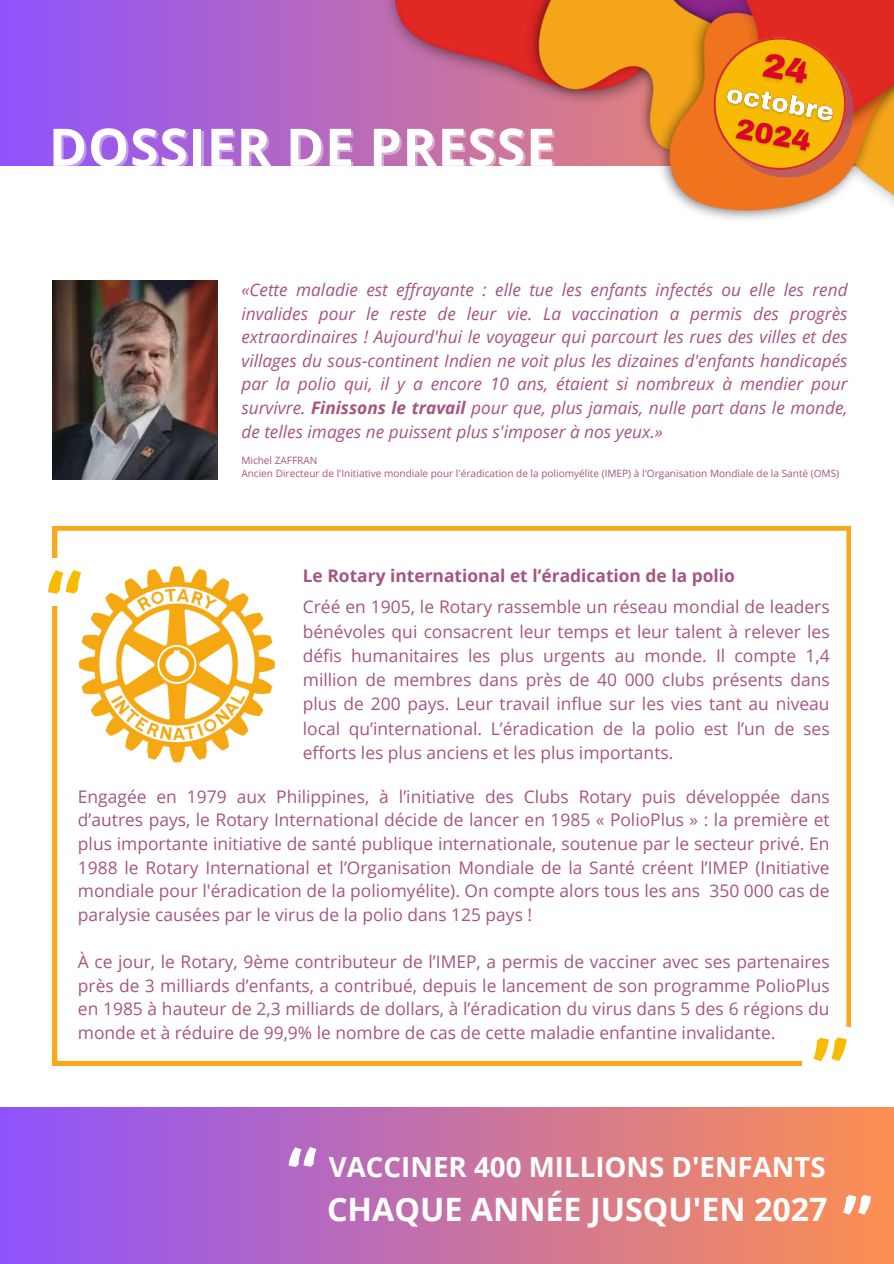
<style>
.page{position:relative;width:894px;height:1264px;background:#fff}
.page>*{position:absolute;margin:0;border:0;box-sizing:border-box;transform-origin:0 0}
.t1{font:600 71.85px "Eczar";color:#fff}
.t2{font:700 51.75px "Open Sans";letter-spacing:.015em;color:#fff}
.t3{font:700 46.35px "Open Sans";letter-spacing:.015em;color:#fff}
.t4{font:700 32.25px "Open Sans";color:#fff}
.t5{font:700 27.75px "Open Sans";color:#fff}
.t6{font:17.4px/23.7px "Open Sans";color:#a65480;text-align:justify}
.t7{font:700 17.4px "Open Sans";color:#a65480}
.t8{font:italic 17.25px/23.7px "Open Sans";color:#a65480;text-align:justify}
.t9{font:10.05px "Open Sans";color:#a65480}
.s1{font-weight:700}
</style>
<div class="page">
<svg style="left:53px;top:526px;width:797px;height:539px"></svg>
<div style="left:31px;top:558px;width:61px;height:47px;background:#fff"></div>
<div style="left:801px;top:1027px;width:61px;height:47px;background:#fff"></div>
<img style="left:78px;top:565px;width:198px;height:198px">
<div style="left:0;top:1107px;width:893px;height:156px;background:linear-gradient(to right,#8e53fc,#fc9051)"></div>
<img style="left:53px;top:281px;width:164px;height:199px">
<svg style="left:0;top:0;width:349px;height:166px;background:#a35eda"></svg>
<img style="left:349px;top:0;width:544px;height:220px">
<svg style="left:707px;top:32px;width:146px;height:145px;background:#e56a25"></svg>
<img style="left:728px;top:131px;width:90px;height:28px">
<img style="left:716px;top:76px;width:126px;height:55px">
<img style="left:753px;top:45px;width:64px;height:48px">
<svg style="left:78px;top:570px;width:3px;height:24px"></svg>
<svg style="left:288px;top:1146px;width:28px;height:21px"></svg>
<p class="t2" style="left:49px;top:110px;width:507px">DOSSIER DE PRESSE</p>
<h6 class="t3" style="left:35px;top:147px;width:455px">DOSSIER DE PRESSE</h6>
<h6 class="t8" style="left:241px;top:277px;width:607px">«Cette maladie est effrayante : elle tue les enfants infectés ou elle les rend invalides pour le reste de leur vie. La vaccination a permis des progrès extraordinaires ! Aujourd'hui le voyageur qui parcourt les rues des villes et des villages du sous-continent Indien ne voit plus les dizaines d'enfants handicapés par la polio qui, il y a encore 10 ans, étaient si nombreux à mendier pour survivre. <span class="s1">Finissons le travail</span> pour que, plus jamais, nulle part dans le monde, de telles images ne puissent plus s'imposer à nos yeux.»</h6>
<p class="t9" style="left:241px;top:453px;width:78px">Michel ZAFFRAN</p>
<p class="t9" style="left:241px;top:466px;width:599px">Ancien Directeur de l'Initiative mondiale pour l'éradication de la poliomyélite (IMEP) à l'Organisation Mondiale de la Santé (OMS)</p>
<h1 class="t7" style="left:303px;top:563px;width:433px">Le Rotary international et l’éradication de la polio</h1>
<h2 class="t6" style="left:303px;top:594px;width:528px;line-height:24.3px">Créé en 1905, le Rotary rassemble un réseau mondial de leaders bénévoles qui consacrent leur temps et leur talent à relever les défis humanitaires les plus urgents au monde. Il compte 1,4 million de membres dans près de 40 000 clubs présents dans plus de 200 pays. Leur travail influe sur les vies tant au niveau local qu’international. L’éradication de la polio est l’un de ses efforts les plus anciens et les plus importants.</h2>
<p class="t6" style="left:78px;top:784px;width:753px">Engagée en 1979 aux Philippines, à l’initiative des Clubs Rotary puis développée dans d’autres pays, le Rotary International décide de lancer en 1985 « PolioPlus » : la première et plus importante initiative de santé publique internationale, soutenue par le secteur privé. En 1988 le Rotary International et l’Organisation Mondiale de la Santé créent l’IMEP (Initiative mondiale pour l'éradication de la poliomyélite). On compte alors tous les ans 350 000 cas de paralysie causées par le virus de la polio dans 125 pays !</p>
<p class="t6" style="left:78px;top:949px;width:753px">À ce jour, le Rotary, 9ème contributeur de l’IMEP, a permis de vacciner avec ses partenaires près de 3 milliards d’enfants, a contribué, depuis le lancement de son programme PolioPlus en 1985 à hauteur de 2,3 milliards de dollars, à l’éradication du virus dans 5 des 6 régions du monde et à réduire de 99,9% le nombre de cas de cette maladie enfantine invalidante.</p>
<p class="t5" style="left:329px;top:1147px;width:498px">VACCINER 400 MILLIONS D'ENFANTS</p>
<p class="t4" style="left:327px;top:1186px;width:502px">CHAQUE ANNÉE JUSQU'EN 2027</p>
<h5 class="t1" style="left:841px;top:1177px;width:31px">"</h5>
</div>
